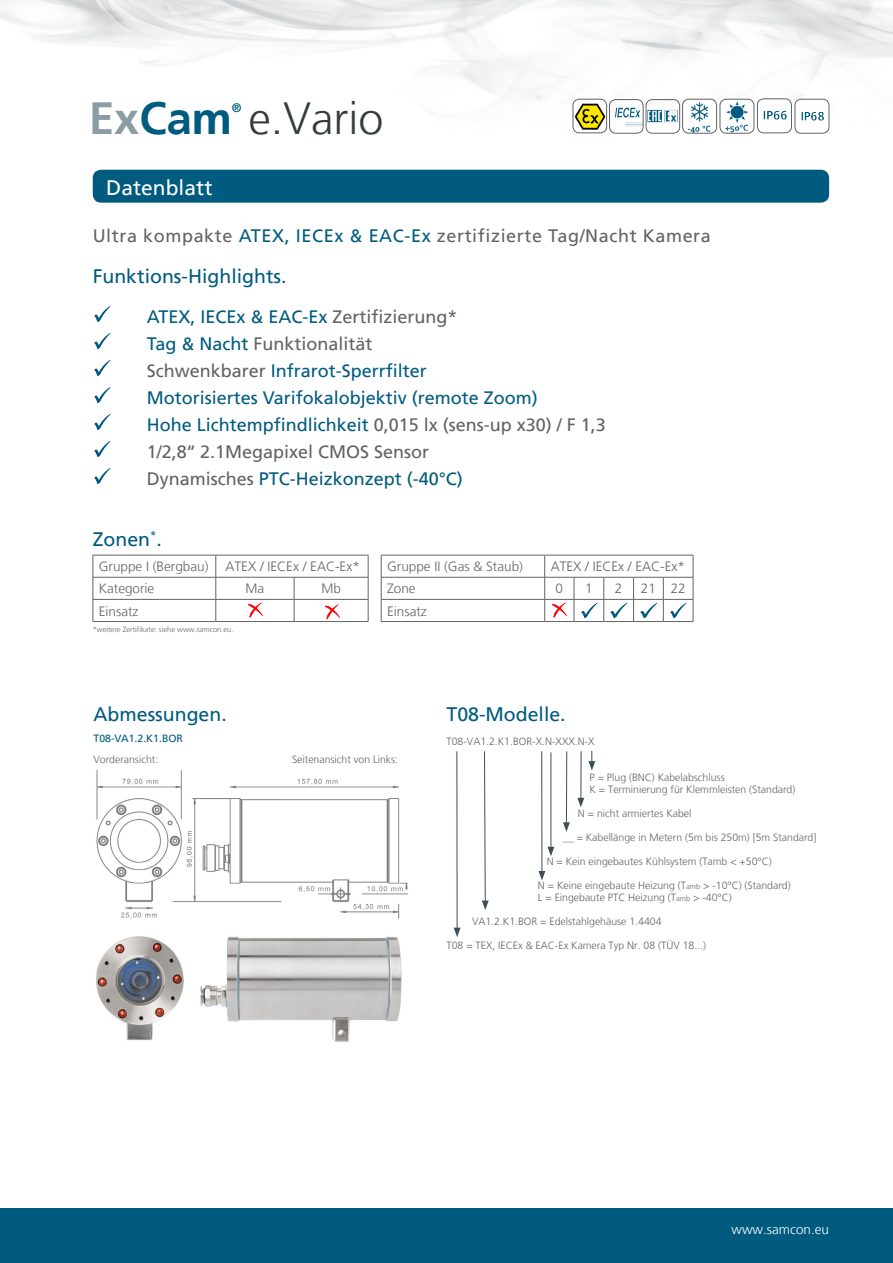
<style>
.page{position:relative;width:893px;height:1263px;background:#fff}
.page>*{position:absolute;margin:0;border:0;box-sizing:border-box;transform-origin:0 0}
.t1{font:300 45px "Frutiger LT";color:#363d40}
.t2{font:21px "Frutiger LT";color:#fff}
.t3{font:19.5px "Frutiger LT";color:#005b7f}
.t4{font:18px "Frutiger LT";color:#005b7f}
.t5{font:18px "Frutiger LT";letter-spacing:.035em;color:#636366}
.t6{font:18px "Frutiger LT";color:#636366}
.t7{font:300 13.5px "Frutiger LT";color:#636366}
.t8{font:300 13.5px "Frutiger LT";color:#fff}
.t9{font:700 12.3px "Frutiger Linotype";color:#005b7f}
.t10{font:300 10.5px "Frutiger LT";color:#636366}
.t11{font:10.5px "Frutiger LT";color:#005b7f}
.t12{font:300 7.5px "Frutiger LT";color:#636366}
.s1{font-family:"Frutiger Linotype";font-weight:700;color:#8c9ca3}
.s2{font-family:"Frutiger Linotype";font-weight:700;color:#005b7f}
.s3{color:#005b7f}
.s4{color:#636366}
.s5{font-size:7.5px}
</style>
<div class="page">
<div style="left:0;top:1208px;width:893px;height:55px;background:#005b7f"></div>
<img style="left:94px;top:306px;width:17px;height:17px">
<img style="left:94px;top:333px;width:17px;height:17px">
<img style="left:94px;top:360px;width:17px;height:17px">
<img style="left:94px;top:387px;width:17px;height:17px">
<img style="left:94px;top:414px;width:17px;height:17px">
<img style="left:94px;top:441px;width:17px;height:17px">
<img style="left:94px;top:468px;width:17px;height:17px">
<img style="left:573px;top:99px;width:34px;height:34px">
<div style="left:573px;top:99px;width:34px;height:34px;border:1px solid #636366;border-radius:6px"></div>
<img style="left:609px;top:100px;width:34px;height:33px">
<div style="left:609px;top:99px;width:34px;height:34px;border:1px solid #636366;border-radius:6px"></div>
<img style="left:796px;top:99px;width:33px;height:33px">
<div style="left:795px;top:99px;width:34px;height:34px;border:1px solid #636366;border-radius:6px"></div>
<img style="left:646px;top:100px;width:34px;height:33px">
<div style="left:646px;top:99px;width:34px;height:34px;border:1px solid #636366;border-radius:6px"></div>
<hr style="left:93px;top:577px;width:123px;height:1px;background:#636366">
<hr style="left:216px;top:577px;width:78px;height:1px;background:#636366">
<hr style="left:294px;top:577px;width:74px;height:1px;background:#636366">
<hr style="left:93px;top:599px;width:123px;height:1px;background:#636366">
<hr style="left:216px;top:599px;width:78px;height:1px;background:#636366">
<svg style="left:216px;top:556px;width:1px;height:65px"></svg>
<hr style="left:294px;top:599px;width:74px;height:1px;background:#636366">
<svg style="left:294px;top:577px;width:1px;height:44px"></svg>
<svg style="left:368px;top:555px;width:1px;height:66px"></svg>
<hr style="left:93px;top:555px;width:123px;height:1px;background:#636366">
<hr style="left:216px;top:555px;width:78px;height:1px;background:#636366">
<hr style="left:294px;top:555px;width:74px;height:1px;background:#636366">
<svg style="left:93px;top:555px;width:1px;height:66px"></svg>
<hr style="left:93px;top:621px;width:123px;height:1px;background:#636366">
<hr style="left:216px;top:621px;width:78px;height:1px;background:#636366">
<hr style="left:294px;top:621px;width:74px;height:1px;background:#636366">
<img style="left:247px;top:602px;width:16px;height:16px">
<hr style="left:381px;top:577px;width:164px;height:1px;background:#636366">
<hr style="left:574px;top:577px;width:30px;height:1px;background:#636366">
<hr style="left:633px;top:577px;width:30px;height:1px;background:#636366">
<hr style="left:663px;top:577px;width:30px;height:1px;background:#636366">
<hr style="left:381px;top:599px;width:164px;height:1px;background:#636366">
<hr style="left:574px;top:599px;width:30px;height:1px;background:#636366">
<hr style="left:633px;top:599px;width:30px;height:1px;background:#636366">
<hr style="left:663px;top:599px;width:30px;height:1px;background:#636366">
<svg style="left:663px;top:577px;width:1px;height:44px"></svg>
<hr style="left:381px;top:555px;width:164px;height:1px;background:#636366">
<hr style="left:574px;top:555px;width:30px;height:1px;background:#636366">
<svg style="left:604px;top:555px;width:29px;height:1px"></svg>
<hr style="left:633px;top:555px;width:30px;height:1px;background:#636366">
<hr style="left:663px;top:555px;width:30px;height:1px;background:#636366">
<svg style="left:381px;top:555px;width:1px;height:66px"></svg>
<svg style="left:693px;top:555px;width:1px;height:66px"></svg>
<hr style="left:381px;top:621px;width:164px;height:1px;background:#636366">
<svg style="left:544px;top:555px;width:31px;height:67px"></svg>
<hr style="left:574px;top:621px;width:30px;height:1px;background:#636366">
<svg style="left:603px;top:577px;width:31px;height:45px"></svg>
<hr style="left:633px;top:621px;width:30px;height:1px;background:#636366">
<hr style="left:663px;top:621px;width:30px;height:1px;background:#636366">
<img style="left:550px;top:601px;width:18px;height:17px">
<img style="left:581px;top:602px;width:17px;height:17px">
<img style="left:609px;top:601px;width:19px;height:18px">
<img style="left:640px;top:603px;width:18px;height:16px">
<img style="left:670px;top:602px;width:17px;height:17px">
<img style="left:720px;top:99px;width:34px;height:34px">
<div style="left:720px;top:99px;width:34px;height:34px;border:1px solid #636366;border-radius:6px"></div>
<hr style="left:456px;top:751px;width:1px;height:179px;background:#3d4f59">
<svg style="left:454px;top:928px;width:7px;height:9px"></svg>
<svg style="left:482px;top:751px;width:7px;height:159px"></svg>
<svg style="left:588px;top:751px;width:7px;height:20px"></svg>
<hr style="left:541px;top:751px;width:1px;height:122px;background:#3d4f59">
<svg style="left:538px;top:871px;width:7px;height:9px"></svg>
<hr style="left:566px;top:751px;width:1px;height:74px;background:#3d4f59">
<svg style="left:563px;top:822px;width:7px;height:10px"></svg>
<hr style="left:580px;top:751px;width:1px;height:49px;background:#3d4f59">
<svg style="left:577px;top:798px;width:7px;height:9px"></svg>
<div style="left:93px;top:170px;width:736px;height:33px;background:#005b7f;border-radius:9px"></div>
<hr style="left:551px;top:752px;width:1px;height:97px;background:#3d4f59">
<svg style="left:547px;top:847px;width:7px;height:9px"></svg>
<img style="left:325px;top:604px;width:15px;height:16px">
<img style="left:96px;top:769px;width:312px;height:273px">
<img style="left:682px;top:99px;width:35px;height:34px">
<div style="left:682px;top:99px;width:35px;height:34px;border:1px solid #636366;border-radius:6px"></div>
<img style="left:759px;top:99px;width:32px;height:33px">
<div style="left:757px;top:99px;width:35px;height:34px;border:1px solid #636366;border-radius:6px"></div>
<p class="t1" style="left:89px;top:93px;width:296px"><span class="s1">Ex</span><span class="s2">Cam</span> e.Vario</p>
<p class="t9" style="left:232px;top:100px;width:11px">®</p>
<p class="t2" style="left:106px;top:175px;width:108px">Datenblatt</p>
<p class="t5" style="left:93px;top:225px;width:620px">Ultra kompakte <span class="s3">ATEX, IECEx &amp; EAC-Ex</span> zertifizierte Tag/Nacht Kamera</p>
<p class="t3" style="left:93px;top:264px;width:195px">Funktions-Highlights.</p>
<p class="t4" style="left:147px;top:306px;width:312px">ATEX, IECEx &amp; EAC-Ex <span class="s4">Zertifizierung*</span></p>
<p class="t6" style="left:147px;top:333px;width:227px"><span class="s3">Tag &amp; Nacht</span> Funktionalität</p>
<p class="t4" style="left:147px;top:360px;width:282px"><span class="s4">Schwenkbarer</span> Infrarot-Sperrfilter</p>
<p class="t4" style="left:147px;top:387px;width:393px">Motorisiertes Varifokalobjektiv (remote Zoom)</p>
<p class="t4" style="left:147px;top:414px;width:461px">Hohe Lichtempfindlichkeit <span class="s4">0,015 lx (sens-up x30) / F 1,3</span></p>
<p class="t6" style="left:147px;top:441px;width:284px">1/2,8‘‘ 2.1Megapixel CMOS Sensor</p>
<p class="t4" style="left:147px;top:468px;width:318px"><span class="s4">Dynamisches</span> PTC-Heizkonzept (-40°C)</p>
<p class="t3" style="left:93px;top:528px;width:71px">Zonen<sup>*</sup>.</p>
<p class="t7" style="left:99px;top:559px;width:111px">Gruppe I (Bergbau)</p>
<p class="t7" style="left:226px;top:559px;width:136px">ATEX / IECEx / EAC-Ex*</p>
<p class="t7" style="left:99px;top:581px;width:57px">Kategorie</p>
<p class="t7" style="left:246px;top:581px;width:20px">Ma</p>
<p class="t7" style="left:321px;top:581px;width:21px">Mb</p>
<p class="t7" style="left:99px;top:603px;width:41px">Einsatz</p>
<p class="t12" style="left:93px;top:625px;width:142px">*weitere Zertifikate: siehe www.samcon.eu.</p>
<p class="t7" style="left:387px;top:559px;width:137px">Gruppe II (Gas &amp; Staub)</p>
<p class="t7" style="left:551px;top:559px;width:136px">ATEX / IECEx / EAC-Ex*</p>
<p class="t7" style="left:387px;top:581px;width:30px">Zone</p>
<p class="t7" style="left:556px;top:581px;width:9px">0</p>
<p class="t7" style="left:585px;top:581px;width:9px">1</p>
<p class="t7" style="left:615px;top:581px;width:9px">2</p>
<p class="t7" style="left:641px;top:581px;width:17px">21</p>
<p class="t7" style="left:671px;top:581px;width:17px">22</p>
<p class="t7" style="left:387px;top:603px;width:41px">Einsatz</p>
<p class="t3" style="left:94px;top:703px;width:135px">Abmessungen.</p>
<p class="t11" style="left:94px;top:732px;width:91px">T08-VA1.2.K1.BOR</p>
<p class="t10" style="left:94px;top:754px;width:66px">Vorderansicht:</p>
<p class="t10" style="left:292px;top:754px;width:108px">Seitenansicht von Links:</p>
<p class="t3" style="left:446px;top:703px;width:121px">T08-Modelle.</p>
<p class="t10" style="left:446px;top:736px;width:150px">T08-VA1.2.K1.BOR-X.N-XXX.N-X</p>
<p class="t10" style="left:589px;top:772px;width:137px">P = Plug (BNC) Kabelabschluss</p>
<p class="t10" style="left:589px;top:784px;width:207px">K = Terminierung für Klemmleisten (Standard)</p>
<p class="t10" style="left:578px;top:808px;width:115px">N = nicht armiertes Kabel</p>
<p class="t10" style="left:563px;top:832px;width:255px">__ = Kabellänge in Metern (5m bis 250m) [5m Standard]</p>
<p class="t10" style="left:547px;top:856px;width:226px">N = Kein eingebautes Kühlsystem (Tamb &lt; +50°C)</p>
<p class="t10" style="left:538px;top:880px;width:254px">N = Keine eingebaute Heizung (T<span class="s5">amb</span> &gt; -10°C) (Standard)</p>
<p class="t10" style="left:538px;top:892px;width:195px">L = Eingebaute PTC Heizung (T<span class="s5">amb</span> &gt; -40°C)</p>
<p class="t10" style="left:472px;top:916px;width:191px">VA1.2.K1.BOR = Edelstahlgehäuse 1.4404</p>
<p class="t10" style="left:446px;top:940px;width:261px">T08 = TEX, IECEx &amp; EAC-Ex Kamera Typ Nr. 08 (TÜV 18...)</p>
<p class="t8" style="left:732px;top:1221px;width:99px">www.samcon.eu</p>
</div>
